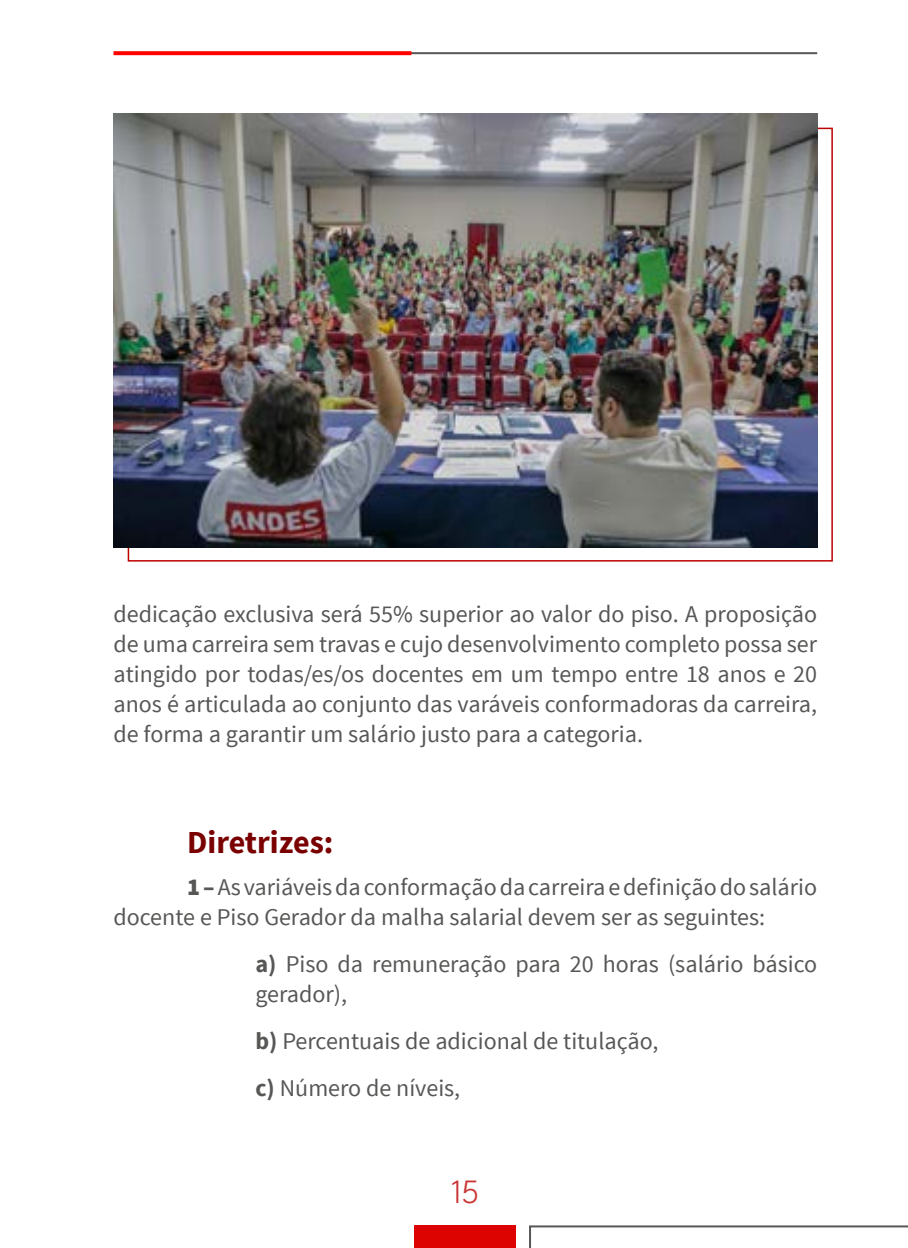
<style>
.page{position:relative;width:908px;height:1248px;background:#fff}
.page>*{position:absolute;margin:0;border:0;box-sizing:border-box;transform-origin:0 0}
.t1{font:100 34px "League Spartan";color:#c93534}
.t2{font:700 32px "Source Sans Pro";color:#7a0000}
.t3{font:24px/30px "Source Sans Pro";color:#575756}
.s1{font-weight:900}
.s2{font-weight:700}
</style>
<div class="page">
<hr style="left:261px;top:52px;width:555px;height:2px;background:#575756">
<svg style="left:113px;top:51px;width:298px;height:4px"></svg>
<div style="left:414px;top:1225px;width:101px;height:22px;background:#dd0301"></div>
<svg style="left:529px;top:1225px;width:378px;height:22px"></svg>
<img style="left:113px;top:113px;width:703px;height:434px">
<p class="t3" style="left:113px;top:599px;width:705px;text-align:justify">dedicação exclusiva será 55% superior ao valor do piso. A proposição de uma carreira sem travas e cujo desenvolvimento completo possa ser atingido por todas/es/os docentes em um tempo entre 18 anos e 20 anos é articulada ao conjunto das varáveis conformadoras da carreira, de forma a garantir um salário justo para a categoria.</p>
<h2 class="t2" style="left:187px;top:822px;width:148px">Diretrizes:</h2>
<p class="t3" style="left:113px;top:872px;width:705px;text-indent:74px"><span class="s1">1 –</span> As variáveis da conformação da carreira e definição do salário docente e Piso Gerador da malha salarial devem ser as seguintes:</p>
<p class="t3" style="left:255px;top:949px;width:563px"><span class="s2">a)</span> Piso da remuneração para 20 horas (salário básico gerador),</p>
<p class="t3" style="left:255px;top:1017px;width:404px;line-height:47px"><span class="s2">b)</span> Percentuais de adicional de titulação, <span class="s2">c)</span> Número de níveis,</p>
<h1 class="t1" style="left:451px;top:1166px;width:29px">15</h1>
</div>
